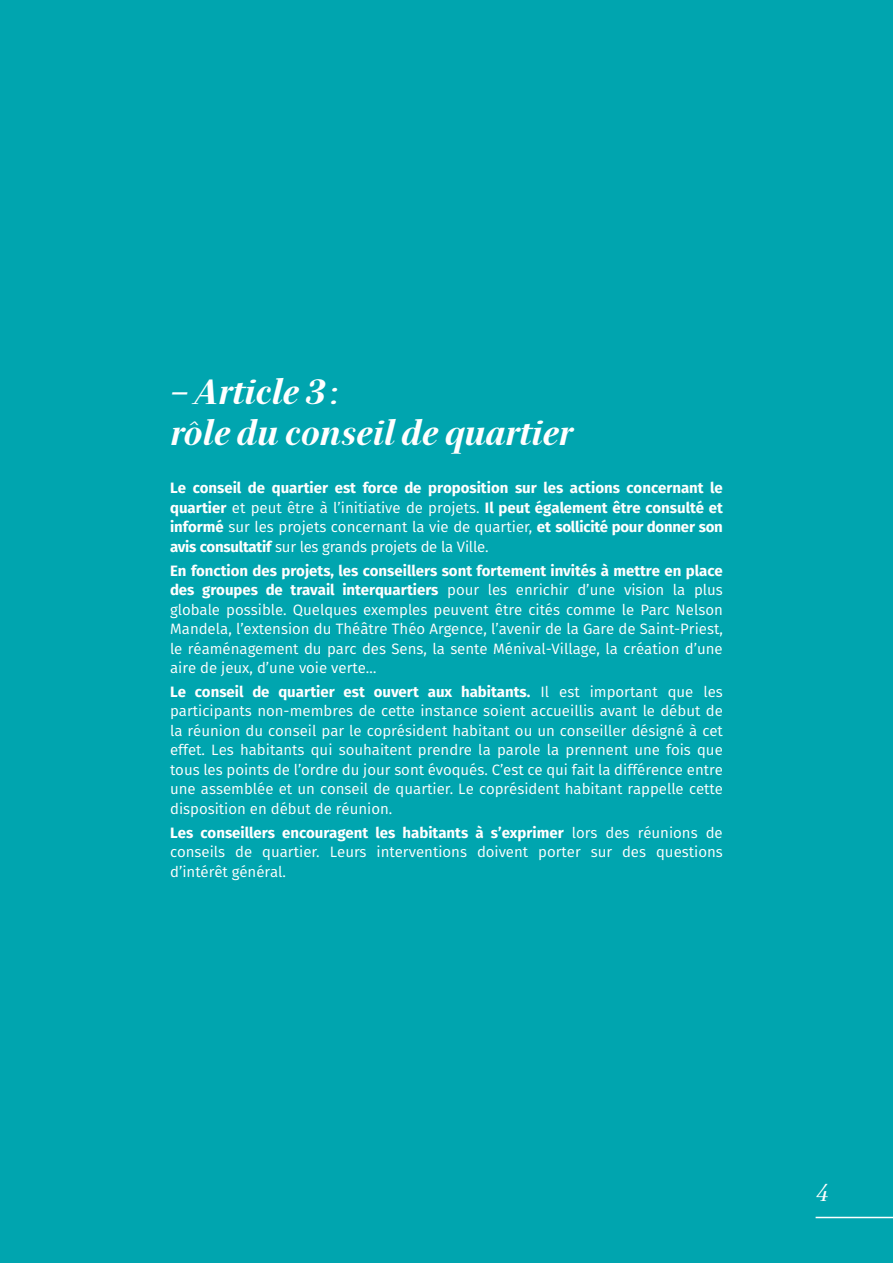
<style>
.page{position:relative;width:893px;height:1263px;background:#00a5af}
.page>*{position:absolute;margin:0;border:0;box-sizing:border-box;transform-origin:0 0}
.t1{font:italic 900 34.5px/41.4px "Serif 72 Beta";color:#fff}
.t2{font:italic 24px "Serif 72 Beta";color:#fff}
.t3{font:15px/19.5px "Fira Sans";color:#fff;text-align:justify}
.t4{font:700 15px/19.5px "Fira Sans";color:#fff;text-align:justify}
.s1{font-weight:400}
.s2{font-weight:700}
</style>
<div class="page">
<hr style="left:816px;top:1217px;width:77px;height:1px;background:#fff">
<h1 class="t1" style="left:170px;top:371px;width:403px">– Article 3 :<br>rôle du conseil de quartier</h1>
<p class="t4" style="left:170px;top:478px;width:554px">Le conseil de quartier est force de proposition sur les actions concernant le quartier <span class="s1">et peut être à l’initiative de projets.</span> Il peut également être consulté et informé <span class="s1">sur les projets concernant la vie de quartier,</span> et sollicité pour donner son avis consultatif <span class="s1">sur les grands projets de la Ville.</span></p>
<p class="t3" style="left:170px;top:560px;width:554px"><span class="s2">En fonction des projets, les conseillers sont fortement invités à mettre en place des groupes de travail interquartiers</span> pour les enrichir d’une vision la plus globale possible. Quelques exemples peuvent être cités comme le Parc Nelson Mandela, l’extension du Théâtre Théo Argence, l’avenir de la Gare de Saint-Priest, le réaménagement du parc des Sens, la sente Ménival-Village, la création d’une aire de jeux, d’une voie verte…</p>
<p class="t3" style="left:170px;top:682px;width:554px"><span class="s2">Le conseil de quartier est ouvert aux habitants.</span> Il est important que les participants non-membres de cette instance soient accueillis avant le début de la réunion du conseil par le coprésident habitant ou un conseiller désigné à cet effet. Les habitants qui souhaitent prendre la parole la prennent une fois que tous les points de l’ordre du jour sont évoqués. C’est ce qui fait la différence entre une assemblée et un conseil de quartier. Le coprésident habitant rappelle cette disposition en début de réunion.</p>
<p class="t3" style="left:170px;top:822px;width:554px"><span class="s2">Les conseillers encouragent les habitants à s’exprimer</span> lors des réunions de conseils de quartier. Leurs interventions doivent porter sur des questions d’intérêt général.</p>
<h2 class="t2" style="left:816px;top:1179px;width:15px">4</h2>
</div>
